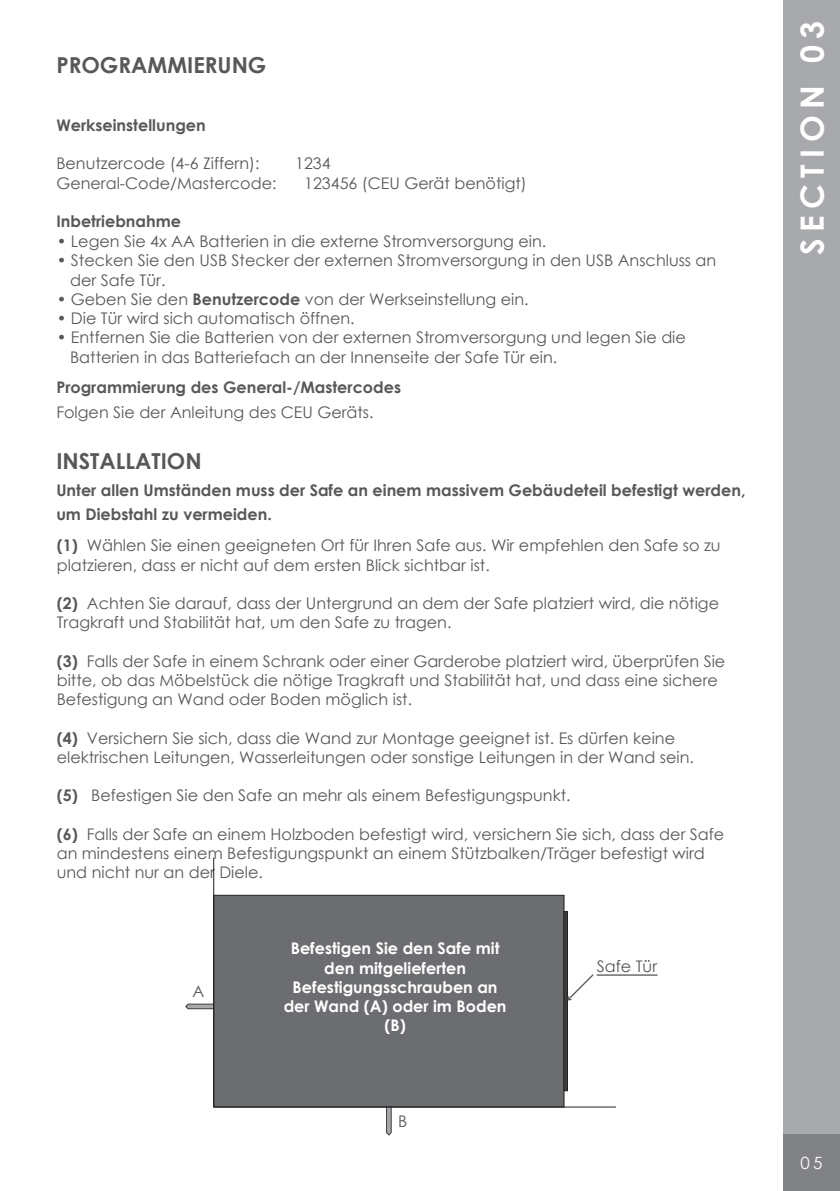
<style>
.page{position:relative;width:840px;height:1191px;background:#fff}
.page>*{position:absolute;margin:0;border:0;box-sizing:border-box;transform-origin:0 0}
.t1{font:700 32px "Century Gothic";letter-spacing:.2em;color:#fff}
.t2{font:700 22px "Century Gothic";color:#57585a}
.t3{font:17px "Century Gothic";color:#fff}
.t4{font:16px/19.2px "Century Gothic";color:#57585a}
.t5{font:700 16px/24px "Century Gothic";color:#57585a}
.t6{font:700 16px/19.2px "Century Gothic";color:#fff;text-align:center}
.s1{font-weight:700}
</style>
<div class="page">
<svg style="left:185px;top:1003px;width:28px;height:6px"></svg>
<div style="left:782px;top:0;width:57px;height:1191px;background:#a8a9ad"></div>
<div style="left:782px;top:1134px;width:57px;height:57px;background:#808285"></div>
<div style="left:213px;top:895px;width:351px;height:212px;background:#6c6d70;border:1px solid #231f20"></div>
<hr style="left:563px;top:911px;width:4px;height:180px;background:#363436">
<svg style="left:385px;top:1107px;width:7px;height:28px"></svg>
<svg style="left:566px;top:972px;width:28px;height:29px"></svg>
<hr style="left:213px;top:1106px;width:402px;height:1px;background:#231f20">
<hr style="left:213px;top:857px;width:1px;height:250px;background:#231f20">
<hr style="left:596px;top:974px;width:60px;height:1px;background:#57585a">
<h2 class="t2" style="left:56px;top:48px;width:211px">PROGRAMMIERUNG</h2>
<p class="t5" style="left:56px;top:112px;width:151px">Werkseinstellungen</p>
<p class="t4" style="left:56px;top:154px;width:204px">Benutzercode (4-6 Ziffern):</p>
<p class="t4" style="left:295px;top:154px;width:37px">1234</p>
<p class="t4" style="left:56px;top:173px;width:221px">General-Code/Mastercode:</p>
<p class="t4" style="left:304px;top:173px;width:224px">123456 (CEU Gerät benötigt)</p>
<p class="t5" style="left:56px;top:208px;width:126px">Inbetriebnahme</p>
<p class="t4" style="left:57px;top:231px;width:491px">• Legen Sie 4x AA Batterien in die externe Stromversorgung ein.</p>
<p class="t4" style="left:70px;top:251px;width:647px;text-indent:-13px">• Stecken Sie den USB Stecker der externen Stromversorgung in den USB Anschluss an der Safe Tür.</p>
<p class="t4" style="left:57px;top:289px;width:473px">• Geben Sie den <span class="s1">Benutzercode</span> von der Werkseinstellung ein.</p>
<p class="t4" style="left:57px;top:308px;width:299px">• Die Tür wird sich automatisch öffnen.</p>
<p class="t4" style="left:70px;top:328px;width:617px;text-indent:-13px">• Entfernen Sie die Batterien von der externen Stromversorgung und legen Sie die<br>Batterien in das Batteriefach an der Innenseite der Safe Tür ein.</p>
<p class="t5" style="left:56px;top:375px;width:346px">Programmierung des General-/Mastercodes</p>
<p class="t4" style="left:56px;top:402px;width:318px">Folgen Sie der Anleitung des CEU Geräts.</p>
<h2 class="t2" style="left:56px;top:444px;width:147px">INSTALLATION</h2>
<p class="t5" style="left:56px;top:477px;width:690px">Unter allen Umständen muss der Safe an einem massivem Gebäudeteil befestigt werden, um Diebstahl zu vermeiden.</p>
<p class="t4" style="left:57px;top:535px;width:665px"><span class="s1">(1)</span> Wählen Sie einen geeigneten Ort für Ihren Safe aus. Wir empfehlen den Safe so zu platzieren, dass er nicht auf dem ersten Blick sichtbar ist.</p>
<p class="t4" style="left:57px;top:593px;width:663px"><span class="s1">(2)</span> Achten Sie darauf, dass der Untergrund an dem der Safe platziert wird, die nötige<br>Tragkraft und Stabilität hat, um den Safe zu tragen.</p>
<p class="t4" style="left:57px;top:651px;width:669px"><span class="s1">(3)</span> Falls der Safe in einem Schrank oder einer Garderobe platziert wird, überprüfen Sie bitte, ob das Möbelstück die nötige Tragkraft und Stabilität hat, und dass eine sichere<br>Befestigung an Wand oder Boden möglich ist.</p>
<p class="t4" style="left:57px;top:728px;width:638px"><span class="s1">(4)</span> Versichern Sie sich, dass die Wand zur Montage geeignet ist. Es dürfen keine elektrischen Leitungen, Wasserleitungen oder sonstige Leitungen in der Wand sein.</p>
<p class="t4" style="left:57px;top:785px;width:515px"><span class="s1">(5)</span> Befestigen Sie den Safe an mehr als einem Befestigungspunkt.</p>
<p class="t4" style="left:57px;top:824px;width:668px"><span class="s1">(6)</span> Falls der Safe an einem Holzboden befestigt wird, versichern Sie sich, dass der Safe an mindestens einem Befestigungspunkt an einem Stützbalken/Träger befestigt wird und nicht nur an der Diele.</p>
<p class="t4" style="left:192px;top:981px;width:13px">A</p>
<p class="t6" style="left:283px;top:938px;width:224px">Befestigen Sie den Safe mit den mitgelieferten<br>Befestigungsschrauben an der Wand (A) oder im Boden (B)</p>
<p class="t4" style="left:398px;top:1111px;width:11px">B</p>
<p class="t4" style="left:596px;top:956px;width:62px">Safe Tür</p>
<h1 class="t1" style="left:787px;top:255px;width:235px;rotate:-90deg">SECTION 03</h1>
<p class="t3" style="left:800px;top:1151px;width:24px">05</p>
</div>
